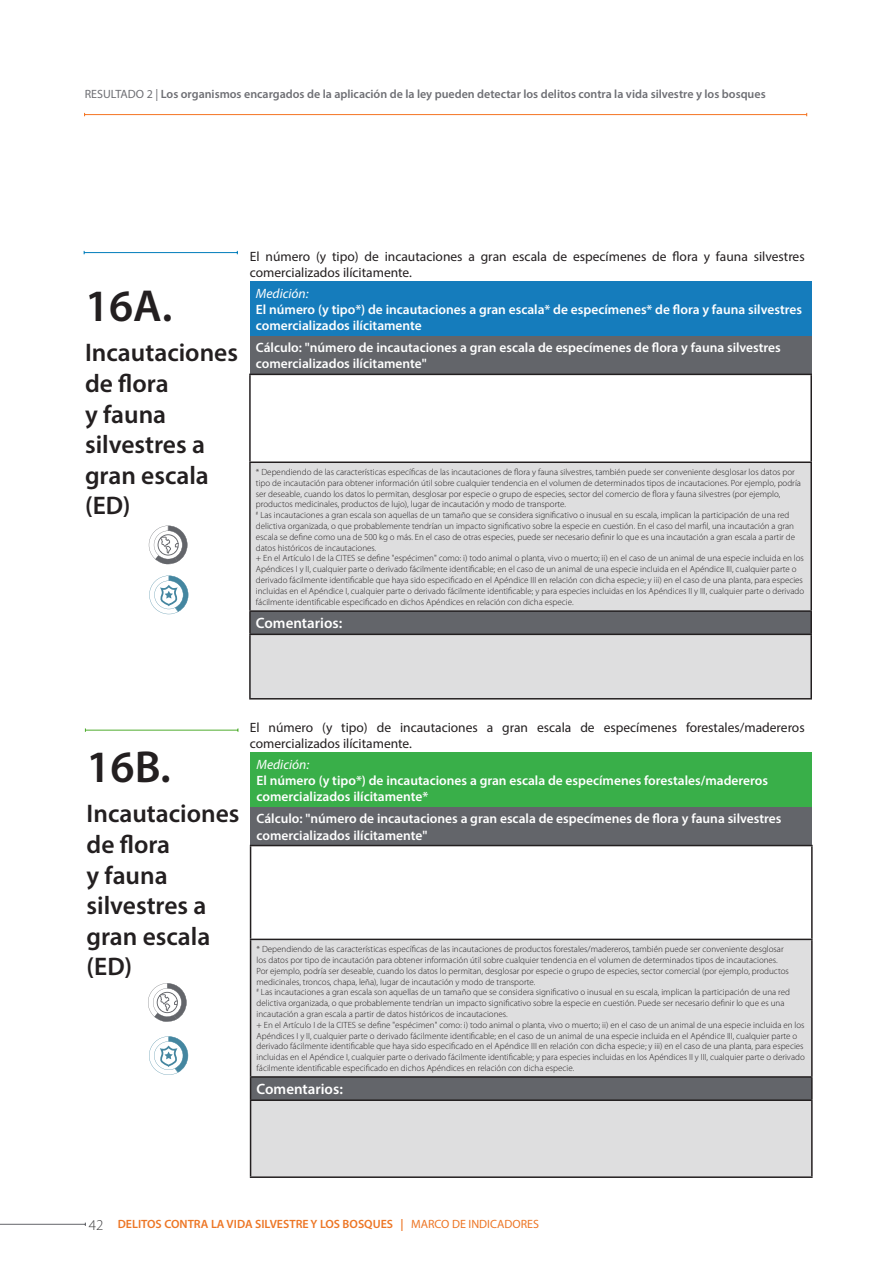
<style>
.page{position:relative;width:893px;height:1263px;background:#fff}
.page>*{position:absolute;margin:0;border:0;box-sizing:border-box;transform-origin:0 0}
.t1{font:600 45px "Myriad Pro";color:#231f20}
.t2{font:600 25.5px/30.6px "Myriad Pro";color:#231f20}
.t3{font:600 15px "Myriad Pro";color:#fff}
.t4{font:600 13.5px/16.2px "Myriad Pro";color:#fff}
.t5{font:13.5px/16.2px "Myriad Pro";color:#231f20}
.t6{font:italic 13.5px "Myriad Pro";color:#fff}
.t7{font:600 12px "Myriad Pro";color:#6e6f74}
.t8{font:600 12px "Myriad Pro";color:#ed7625}
.t9{font:300 9px/10.8px "Myriad Pro";color:#231f20}
.s1{font-weight:400}
.s2{font-weight:300;font-size:15px;color:#3e3e3f}
</style>
<div class="page">
<hr style="left:0;top:1224px;width:85px;height:1px;background:#63656a">
<hr style="left:85px;top:114px;width:722px;height:1px;background:#f57523">
<div style="left:250px;top:281px;width:561px;height:55px;background:#157cbc"></div>
<div style="left:250px;top:336px;width:561px;height:38px;background:#63656a"></div>
<div style="left:251px;top:463px;width:559px;height:235px;background:#dededf"></div>
<div style="left:250px;top:611px;width:561px;height:23px;background:#63656a"></div>
<hr style="left:249px;top:374px;width:563px;height:1px;background:#231f20">
<hr style="left:249px;top:375px;width:2px;height:86px;background:#231f20">
<hr style="left:810px;top:375px;width:2px;height:86px;background:#231f20">
<hr style="left:249px;top:461px;width:563px;height:2px;background:#231f20">
<hr style="left:249px;top:463px;width:2px;height:147px;background:#231f20">
<hr style="left:810px;top:463px;width:2px;height:147px;background:#231f20">
<hr style="left:249px;top:610px;width:563px;height:2px;background:#231f20">
<hr style="left:249px;top:612px;width:2px;height:22px;background:#231f20">
<hr style="left:810px;top:612px;width:2px;height:22px;background:#231f20">
<hr style="left:810px;top:635px;width:2px;height:63px;background:#231f20">
<hr style="left:249px;top:634px;width:563px;height:1px;background:#231f20">
<hr style="left:249px;top:635px;width:2px;height:63px;background:#231f20">
<hr style="left:249px;top:698px;width:563px;height:1px;background:#231f20">
<div style="left:251px;top:753px;width:561px;height:54px;background:#39af49"></div>
<div style="left:251px;top:807px;width:561px;height:38px;background:#63656a"></div>
<div style="left:251px;top:940px;width:560px;height:236px;background:#dededf"></div>
<div style="left:251px;top:1077px;width:561px;height:23px;background:#63656a"></div>
<hr style="left:250px;top:845px;width:563px;height:1px;background:#231f20">
<hr style="left:250px;top:846px;width:1px;height:93px;background:#231f20">
<hr style="left:811px;top:846px;width:2px;height:93px;background:#231f20">
<hr style="left:250px;top:939px;width:563px;height:1px;background:#231f20">
<hr style="left:250px;top:940px;width:1px;height:136px;background:#231f20">
<hr style="left:811px;top:940px;width:2px;height:136px;background:#231f20">
<hr style="left:250px;top:1076px;width:563px;height:2px;background:#231f20">
<svg style="left:250px;top:1078px;width:1px;height:21px"></svg>
<hr style="left:811px;top:1078px;width:2px;height:21px;background:#231f20">
<hr style="left:811px;top:1101px;width:2px;height:75px;background:#231f20">
<hr style="left:250px;top:1099px;width:563px;height:2px;background:#231f20">
<hr style="left:250px;top:1101px;width:1px;height:75px;background:#231f20">
<hr style="left:250px;top:1176px;width:563px;height:2px;background:#231f20">
<hr style="left:84px;top:252px;width:153px;height:1px;background:#007dbb">
<hr style="left:85px;top:730px;width:153px;height:1px;background:#4fad2f">
<svg style="left:149px;top:576px;width:39px;height:38px"></svg>
<svg style="left:149px;top:1036px;width:39px;height:39px"></svg>
<svg style="left:149px;top:526px;width:38px;height:38px"></svg>
<svg style="left:148px;top:983px;width:39px;height:39px"></svg>
<h3 class="t7" style="left:85px;top:86px;width:682px"><span class="s1">RESULTADO 2 |</span> Los organismos encargados de la aplicación de la ley pueden detectar los delitos contra la vida silvestre y los bosques</h3>
<h1 class="t1" style="left:85px;top:277px;width:89px">16A.</h1>
<h2 class="t2" style="left:85px;top:337px;width:155px">Incautaciones de flora<br>y fauna silvestres a gran escala (ED)</h2>
<h3 class="t5" style="left:250px;top:248px;width:556px">El número (y tipo) de incautaciones a gran escala de especímenes de flora y fauna silvestres comercializados ilícitamente.</h3>
<h3 class="t6" style="left:256px;top:285px;width:54px">Medición:</h3>
<h3 class="t4" style="left:256px;top:301px;width:548px">El número (y tipo*) de incautaciones a gran escala* de especímenes* de flora y fauna silvestres comercializados ilícitamente</h3>
<h3 class="t4" style="left:256px;top:339px;width:526px">Cálculo: "número de incautaciones a gran escala de especímenes de flora y fauna silvestres comercializados ilícitamente"</h3>
<p class="t9" style="left:256px;top:467px;width:550px">* Dependiendo de las características específicas de las incautaciones de flora y fauna silvestres, también puede ser conveniente desglosar los datos por tipo de incautación para obtener información útil sobre cualquier tendencia en el volumen de determinados tipos de incautaciones. Por ejemplo, podría ser deseable, cuando los datos lo permitan, desglosar por especie o grupo de especies, sector del comercio de flora y fauna silvestres (por ejemplo, productos medicinales, productos de lujo), lugar de incautación y modo de transporte.<br><sup>#</sup> Las incautaciones a gran escala son aquellas de un tamaño que se considera significativo o inusual en su escala, implican la participación de una red delictiva organizada, o que probablemente tendrían un impacto significativo sobre la especie en cuestión. En el caso del marfil, una incautación a gran escala se define como una de 500 kg o más. En el caso de otras especies, puede ser necesario definir lo que es una incautación a gran escala a partir de datos históricos de incautaciones.<br>+ En el Artículo I de la CITES se define "espécimen" como: i) todo animal o planta, vivo o muerto; ii) en el caso de un animal de una especie incluida en los Apéndices I y II, cualquier parte o derivado fácilmente identificable; en el caso de un animal de una especie incluida en el Apéndice III, cualquier parte o derivado fácilmente identificable que haya sido especificado en el Apéndice III en relación con dicha especie; y iii) en el caso de una planta, para especies incluidas en el Apéndice I, cualquier parte o derivado fácilmente identificable; y para especies incluidas en los Apéndices II y III, cualquier parte o derivado fácilmente identificable especificado en dichos Apéndices en relación con dicha especie.</p>
<h3 class="t3" style="left:256px;top:614px;width:88px">Comentarios:</h3>
<h1 class="t1" style="left:87px;top:738px;width:86px">16B.</h1>
<h2 class="t2" style="left:87px;top:798px;width:155px">Incautaciones de flora<br>y fauna silvestres a gran escala (ED)</h2>
<h3 class="t5" style="left:250px;top:719px;width:556px">El número (y tipo) de incautaciones a gran escala de especímenes forestales/madereros comercializados ilícitamente.</h3>
<h3 class="t6" style="left:257px;top:756px;width:54px">Medición:</h3>
<h3 class="t4" style="left:257px;top:772px;width:513px">El número (y tipo*) de incautaciones a gran escala de especímenes forestales/madereros comercializados ilícitamente*</h3>
<h3 class="t4" style="left:257px;top:810px;width:526px">Cálculo: "número de incautaciones a gran escala de especímenes de flora y fauna silvestres comercializados ilícitamente"</h3>
<p class="t9" style="left:257px;top:944px;width:550px">* Dependiendo de las características específicas de las incautaciones de productos forestales/madereros, también puede ser conveniente desglosar<br>los datos por tipo de incautación para obtener información útil sobre cualquier tendencia en el volumen de determinados tipos de incautaciones.<br>Por ejemplo, podría ser deseable, cuando los datos lo permitan, desglosar por especie o grupo de especies, sector comercial (por ejemplo, productos medicinales, troncos, chapa, leña), lugar de incautación y modo de transporte.<br><sup>#</sup> Las incautaciones a gran escala son aquellas de un tamaño que se considera significativo o inusual en su escala, implican la participación de una red delictiva organizada, o que probablemente tendrían un impacto significativo sobre la especie en cuestión. Puede ser necesario definir lo que es una incautación a gran escala a partir de datos históricos de incautaciones.<br>+ En el Artículo I de la CITES se define "espécimen" como: i) todo animal o planta, vivo o muerto; ii) en el caso de un animal de una especie incluida en los Apéndices I y II, cualquier parte o derivado fácilmente identificable; en el caso de un animal de una especie incluida en el Apéndice III, cualquier parte o derivado fácilmente identificable que haya sido especificado en el Apéndice III en relación con dicha especie; y iii) en el caso de una planta, para especies incluidas en el Apéndice I, cualquier parte o derivado fácilmente identificable; y para especies incluidas en los Apéndices II y III, cualquier parte o derivado fácilmente identificable especificado en dichos Apéndices en relación con dicha especie.</p>
<h3 class="t3" style="left:257px;top:1079px;width:88px">Comentarios:</h3>
<h3 class="t8" style="left:89px;top:1217px;width:452px"><span class="s2">42</span> DELITOS CONTRA LA VIDA SILVESTRE Y LOS BOSQUES | <span class="s1">MARCO DE INDICADORES</span></h3>
</div>
